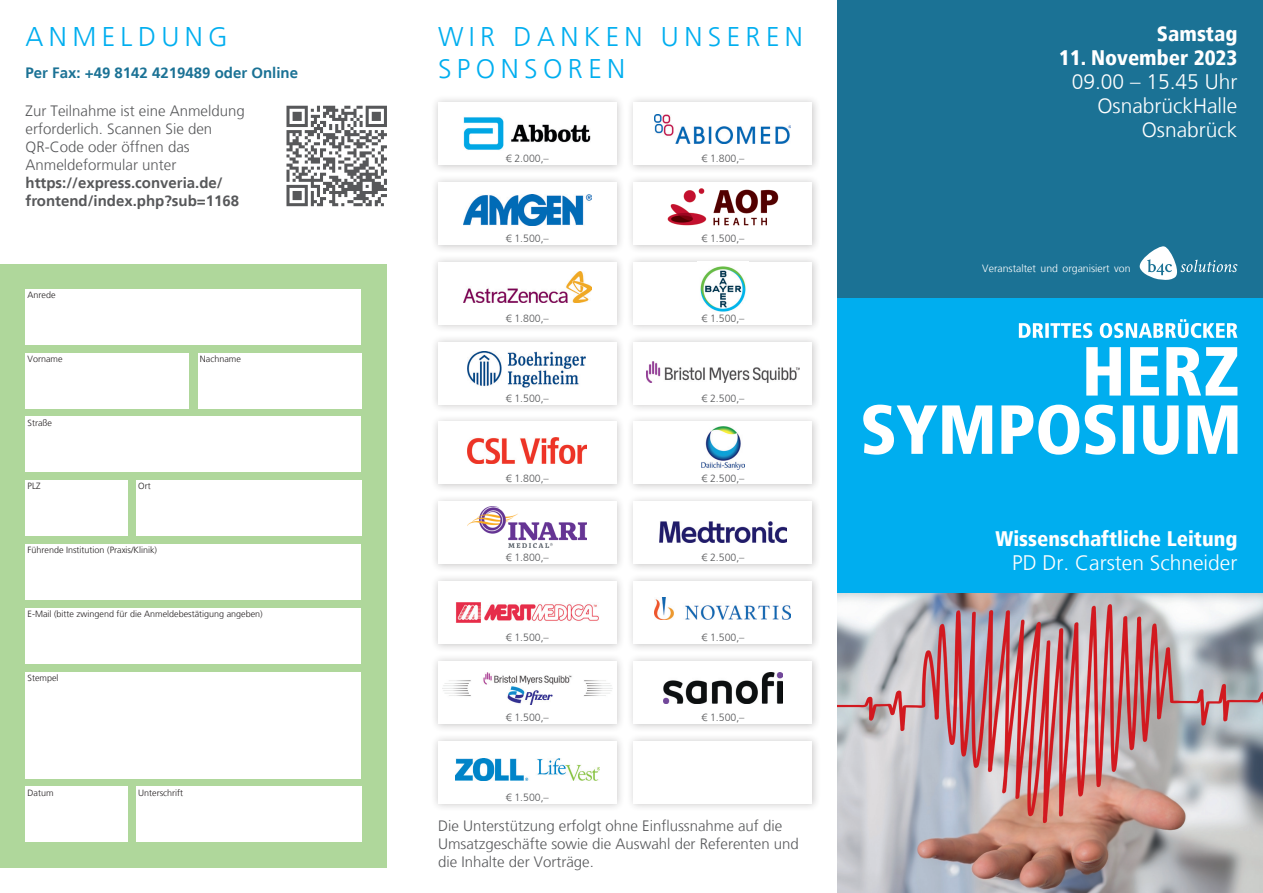
<style>
.page{position:relative;width:1263px;height:893px;background:#fff}
.page>*{position:absolute;margin:0;border:0;box-sizing:border-box;transform-origin:0 0}
.t1{font:300 27px/32.4px "Frutiger";letter-spacing:.2em;color:#00aeef}
.t2{font:300 21px/24px "Frutiger";color:#fff;text-align:right}
.t3{font:900 condensed 21px "Frutiger";color:#fff}
.t4{font:300 15px/18px "Frutiger";color:#57585a}
.t5{font:700 15px/18px "Frutiger";color:#57585a}
.t6{font:700 15px "Frutiger";color:#1b7295}
.t7{font:300 10.5px "Frutiger";color:#57585a}
.t8{font:300 10.5px "Frutiger";color:#fff}
.t9{font:300 9px "Frutiger";color:#231f20}
</style>
<div class="page">
<div style="left:838px;top:266px;width:425px;height:627px;background:#00aeef"></div>
<div style="left:838px;top:0;width:425px;height:298px;background:#1b7295"></div>
<img style="left:838px;top:593px;width:425px;height:300px">
<svg style="left:1019px;top:319px;width:218px;height:19px"></svg>
<svg style="left:1139px;top:246px;width:98px;height:34px"></svg>
<svg style="left:1086px;top:347px;width:151px;height:49px"></svg>
<svg style="left:863px;top:405px;width:374px;height:50px"></svg>
<div style="left:0;top:264px;width:387px;height:603px;background:#afd79b"></div>
<div style="left:26px;top:289px;width:335px;height:55px;background:#fff"></div>
<div style="left:198px;top:353px;width:163px;height:55px;background:#fff"></div>
<div style="left:26px;top:353px;width:163px;height:55px;background:#fff"></div>
<div style="left:26px;top:417px;width:335px;height:55px;background:#fff"></div>
<div style="left:136px;top:480px;width:225px;height:56px;background:#fff"></div>
<div style="left:26px;top:480px;width:102px;height:56px;background:#fff"></div>
<div style="left:26px;top:544px;width:335px;height:56px;background:#fff"></div>
<div style="left:26px;top:608px;width:335px;height:55px;background:#fff"></div>
<div style="left:26px;top:672px;width:335px;height:106px;background:#fff"></div>
<div style="left:136px;top:787px;width:225px;height:55px;background:#fff"></div>
<div style="left:26px;top:787px;width:102px;height:55px;background:#fff"></div>
<div style="left:430px;top:95px;width:195px;height:79px;background:#231f20;opacity:.25"></div>
<div style="left:438px;top:102px;width:179px;height:63px;background:#fff"></div>
<img style="left:463px;top:117px;width:128px;height:33px">
<div style="left:626px;top:95px;width:195px;height:79px;background:#231f20;opacity:.25"></div>
<div style="left:634px;top:102px;width:178px;height:63px;background:#fff"></div>
<img style="left:655px;top:115px;width:136px;height:29px">
<div style="left:430px;top:174px;width:195px;height:80px;background:#231f20;opacity:.25"></div>
<div style="left:438px;top:182px;width:179px;height:63px;background:#fff"></div>
<img style="left:463px;top:195px;width:128px;height:30px">
<div style="left:626px;top:174px;width:195px;height:80px;background:#231f20;opacity:.25"></div>
<div style="left:634px;top:182px;width:178px;height:63px;background:#fff"></div>
<img style="left:668px;top:188px;width:110px;height:38px">
<div style="left:430px;top:254px;width:195px;height:80px;background:#231f20;opacity:.25"></div>
<div style="left:438px;top:262px;width:179px;height:63px;background:#fff"></div>
<img style="left:463px;top:271px;width:128px;height:31px">
<div style="left:626px;top:254px;width:195px;height:80px;background:#231f20;opacity:.25"></div>
<div style="left:634px;top:262px;width:178px;height:63px;background:#fff"></div>
<img style="left:700px;top:266px;width:46px;height:46px">
<div style="left:430px;top:334px;width:195px;height:79px;background:#231f20;opacity:.25"></div>
<div style="left:438px;top:342px;width:179px;height:62px;background:#fff"></div>
<img style="left:468px;top:352px;width:118px;height:36px">
<div style="left:626px;top:334px;width:195px;height:79px;background:#231f20;opacity:.25"></div>
<div style="left:634px;top:342px;width:178px;height:62px;background:#fff"></div>
<img style="left:646px;top:361px;width:153px;height:21px">
<div style="left:430px;top:414px;width:195px;height:79px;background:#231f20;opacity:.25"></div>
<div style="left:438px;top:421px;width:179px;height:63px;background:#fff"></div>
<img style="left:468px;top:437px;width:119px;height:27px">
<div style="left:626px;top:414px;width:195px;height:79px;background:#231f20;opacity:.25"></div>
<div style="left:634px;top:421px;width:178px;height:63px;background:#fff"></div>
<img style="left:701px;top:426px;width:43px;height:43px">
<div style="left:430px;top:494px;width:195px;height:79px;background:#231f20;opacity:.25"></div>
<div style="left:438px;top:501px;width:179px;height:63px;background:#fff"></div>
<img style="left:468px;top:506px;width:119px;height:42px">
<div style="left:626px;top:494px;width:195px;height:79px;background:#231f20;opacity:.25"></div>
<div style="left:634px;top:501px;width:178px;height:63px;background:#fff"></div>
<img style="left:659px;top:521px;width:128px;height:21px">
<div style="left:430px;top:574px;width:195px;height:79px;background:#231f20;opacity:.25"></div>
<div style="left:438px;top:581px;width:179px;height:63px;background:#fff"></div>
<img style="left:456px;top:603px;width:143px;height:19px">
<div style="left:626px;top:574px;width:195px;height:79px;background:#231f20;opacity:.25"></div>
<div style="left:634px;top:581px;width:178px;height:63px;background:#fff"></div>
<img style="left:655px;top:597px;width:136px;height:22px">
<div style="left:430px;top:733px;width:195px;height:80px;background:#231f20;opacity:.25"></div>
<div style="left:438px;top:741px;width:179px;height:63px;background:#fff"></div>
<img style="left:455px;top:758px;width:145px;height:22px">
<div style="left:626px;top:733px;width:195px;height:80px;background:#231f20;opacity:.25"></div>
<div style="left:634px;top:741px;width:178px;height:63px;background:#fff"></div>
<div style="left:430px;top:653px;width:195px;height:80px;background:#231f20;opacity:.25"></div>
<div style="left:438px;top:661px;width:179px;height:63px;background:#fff"></div>
<img style="left:442px;top:672px;width:170px;height:32px">
<div style="left:626px;top:653px;width:195px;height:80px;background:#231f20;opacity:.25"></div>
<div style="left:634px;top:661px;width:178px;height:63px;background:#fff"></div>
<img style="left:663px;top:673px;width:119px;height:30px">
<svg style="left:286px;top:106px;width:101px;height:100px"></svg>
<h1 class="t1" style="left:26px;top:21px;width:204px">Anmeldu ng</h1>
<p class="t6" style="left:26px;top:64px;width:274px">Per Fax: +49 8142 4219489 oder Online</p>
<p class="t4" style="left:26px;top:102px;width:221px">Zur Teilnahme ist eine Anmeldung erforderlich. Scannen Sie den<br>QR-Code oder öffnen das<br>Anmeldeformular unter</p>
<p class="t5" style="left:26px;top:174px;width:215px">https://express.converia.de/ frontend/index.php?sub=1168</p>
<p class="t9" style="left:28px;top:290px;width:30px">Anrede</p>
<p class="t9" style="left:28px;top:354px;width:37px">Vorname</p>
<p class="t9" style="left:200px;top:354px;width:43px">Nachname</p>
<p class="t9" style="left:28px;top:417px;width:26px">Straße</p>
<p class="t9" style="left:28px;top:481px;width:14px">PLZ</p>
<p class="t9" style="left:138px;top:481px;width:14px">Ort</p>
<p class="t9" style="left:28px;top:545px;width:131px">Führende Institution (Praxis/Klinik)</p>
<p class="t9" style="left:28px;top:609px;width:237px">E-Mail (bitte zwingend für die Anmeldebestätigung angeben)</p>
<p class="t9" style="left:28px;top:673px;width:32px">Stempel</p>
<p class="t9" style="left:28px;top:787px;width:28px">Datum</p>
<p class="t9" style="left:138px;top:787px;width:46px">Unterschrift</p>
<h1 class="t1" style="left:438px;top:21px;width:366px">Wir d anken u ns eren<br>Spo nso ren</h1>
<p class="t7" style="left:506px;top:153px;width:45px">€ 2.000,–</p>
<p class="t7" style="left:701px;top:153px;width:45px">€ 1.800,–</p>
<p class="t7" style="left:506px;top:232px;width:45px">€ 1.500,–</p>
<p class="t7" style="left:701px;top:232px;width:45px">€ 1.500,–</p>
<p class="t7" style="left:506px;top:312px;width:45px">€ 1.800,–</p>
<p class="t7" style="left:701px;top:312px;width:45px">€ 1.500,–</p>
<p class="t7" style="left:506px;top:392px;width:45px">€ 1.500,–</p>
<p class="t7" style="left:701px;top:392px;width:45px">€ 2.500,–</p>
<p class="t7" style="left:506px;top:472px;width:45px">€ 1.800,–</p>
<p class="t7" style="left:701px;top:472px;width:45px">€ 2.500,–</p>
<p class="t7" style="left:506px;top:552px;width:45px">€ 1.800,–</p>
<p class="t7" style="left:701px;top:552px;width:45px">€ 2.500,–</p>
<p class="t7" style="left:506px;top:632px;width:45px">€ 1.500,–</p>
<p class="t7" style="left:701px;top:632px;width:45px">€ 1.500,–</p>
<p class="t7" style="left:506px;top:711px;width:45px">€ 1.500,–</p>
<p class="t7" style="left:701px;top:711px;width:45px">€ 1.500,–</p>
<p class="t7" style="left:506px;top:791px;width:45px">€ 1.500,–</p>
<p class="t4" style="left:438px;top:817px;width:362px">Die Unterstützung erfolgt ohne Einflussnahme auf die<br>Umsatzgeschäfte sowie die Auswahl der Referenten und die Inhalte der Vorträge.</p>
<h2 class="t3" style="left:1157px;top:21px;width:82px">Samstag</h2>
<h2 class="t3" style="left:1059px;top:45px;width:180px">11. November 2023</h2>
<h2 class="t2" style="left:1072px;top:70px;width:167px">09.00 – 15.45 Uhr<br>OsnabrückHalle<br>Osnabrück</h2>
<p class="t8" style="left:982px;top:263px;width:150px">Veranstaltet und organisiert von</p>
<h2 class="t3" style="left:995px;top:526px;width:243px">Wissenschaftliche Leitung</h2>
<h2 class="t2" style="left:1012px;top:551px;width:227px">PD Dr. Carsten Schneider</h2>
</div>
